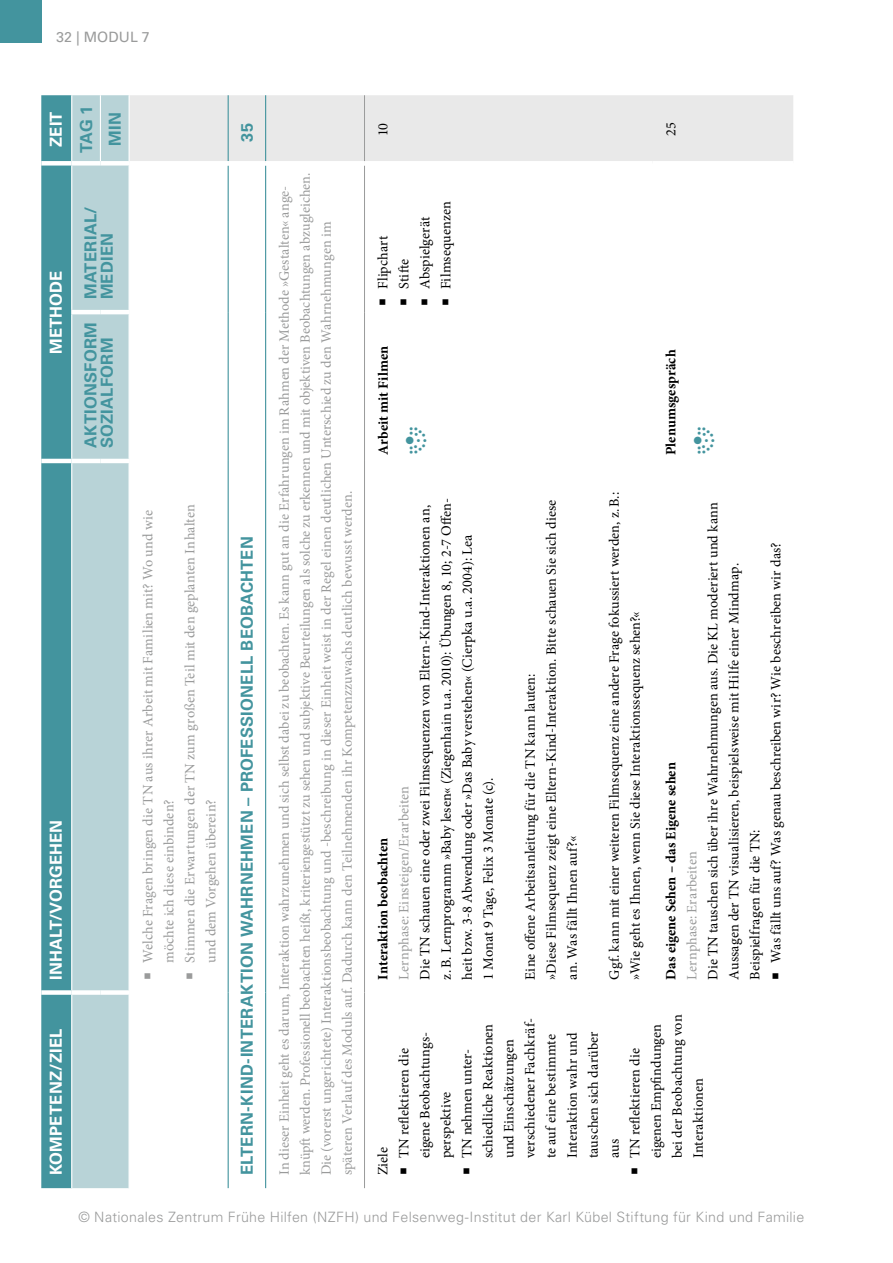
<style>
.page{position:relative;width:893px;height:1263px;background:#fff}
.page>*{position:absolute;margin:0;border:0;box-sizing:border-box;transform-origin:0 0}
.t1{font:700 16.5px/16.5px "Univers LT Std";letter-spacing:.015em;color:#43949e}
.t2{font:700 16.5px "Univers LT Std";letter-spacing:.01em;color:#fff}
.t3{font:14.25px/21px "Minion Pro";letter-spacing:.005em;color:#000}
.t4{font:14.25px/21px "Minion Pro";letter-spacing:.005em;color:#9a9b9b}
.t5{font:300 14.25px "Univers LT Std";letter-spacing:.02em;color:#9a9b9b}
.t6{font:700 14.25px "Minion Pro";letter-spacing:.005em;color:#000}
.t7{font:14.25px "Univers LT Std";letter-spacing:.01em;color:#9a9b9b}
.s1{font-size:19.5px}
</style>
<div class="page">
<div style="left:0;top:0;width:41px;height:43px;background:#43949e"></div>
<div style="left:41px;top:95px;width:30px;height:1093px;background:#43949e"></div>
<div style="left:72px;top:95px;width:57px;height:1093px;background:#b8d3d7"></div>
<div style="left:130px;top:95px;width:663px;height:66px;background:#e9e9e9"></div>
<div style="left:229px;top:95px;width:135px;height:66px;background:#e9e9e9"></div>
<hr style="left:228px;top:95px;width:1px;height:66px;background:#43949e">
<hr style="left:265px;top:95px;width:1px;height:66px;background:#43949e">
<hr style="left:228px;top:992px;width:1px;height:196px;background:#43949e">
<hr style="left:228px;top:461px;width:1px;height:531px;background:#43949e">
<hr style="left:228px;top:312px;width:1px;height:149px;background:#43949e">
<hr style="left:228px;top:166px;width:1px;height:146px;background:#43949e">
<hr style="left:265px;top:992px;width:1px;height:196px;background:#43949e">
<hr style="left:265px;top:461px;width:1px;height:531px;background:#43949e">
<hr style="left:265px;top:312px;width:1px;height:149px;background:#43949e">
<hr style="left:265px;top:166px;width:1px;height:146px;background:#43949e">
<hr style="left:364px;top:992px;width:1px;height:196px;background:#9a9b9b">
<hr style="left:364px;top:312px;width:1px;height:149px;background:#9a9b9b">
<hr style="left:364px;top:166px;width:1px;height:146px;background:#9a9b9b">
<hr style="left:364px;top:461px;width:1px;height:531px;background:#9a9b9b">
<div style="left:41px;top:161px;width:31px;height:5px;background:#fff"></div>
<div style="left:72px;top:161px;width:28px;height:5px;background:#fff"></div>
<div style="left:100px;top:161px;width:29px;height:5px;background:#fff"></div>
<div style="left:41px;top:990px;width:31px;height:5px;background:#fff"></div>
<hr style="left:41px;top:459px;width:31px;height:4px;background:#fff">
<div style="left:72px;top:990px;width:28px;height:5px;background:#fff"></div>
<div style="left:100px;top:990px;width:30px;height:5px;background:#fff"></div>
<hr style="left:72px;top:459px;width:28px;height:4px;background:#fff">
<hr style="left:100px;top:459px;width:30px;height:4px;background:#fff">
<hr style="left:100px;top:95px;width:1px;height:66px;background:#fff">
<hr style="left:71px;top:310px;width:29px;height:4px;background:#fff">
<hr style="left:100px;top:310px;width:30px;height:4px;background:#fff">
<hr style="left:364px;top:95px;width:1px;height:66px;background:#9a9b9b">
<p class="t7" style="left:56px;top:29px;width:95px">32 | MODUL 7</p>
<p class="t2" style="left:46px;top:147px;width:37px;rotate:-90deg">ZEIT</p>
<p class="t1" style="left:72px;top:153px;width:49px;line-height:28.7px;text-align:center;rotate:-90deg">TAG 1<br>MIN</p>
<p class="t2" style="left:46px;top:354px;width:85px;rotate:-90deg">METHODE</p>
<p class="t1" style="left:83px;top:299px;width:94px;rotate:-90deg">MATERIAL/<br>MEDIEN</p>
<p class="t1" style="left:83px;top:448px;width:128px;rotate:-90deg">AKTIONSFORM<br>SOZIALFORM</p>
<p class="t1" style="left:239px;top:142px;width:20px;rotate:-90deg">35</p>
<p class="t2" style="left:46px;top:980px;width:161px;rotate:-90deg">INHALT/VORGEHEN</p>
<p class="t2" style="left:46px;top:1175px;width:148px;rotate:-90deg">KOMPETENZ/ZIEL</p>
<p class="t4" style="left:137px;top:963px;width:454px;text-indent:-17px;rotate:-90deg"><span class="s1">■</span> Welche Fragen bringen die TN aus ihrer Arbeit mit Familien mit? Wo und wie möchte ich diese einbinden?</p>
<p class="t4" style="left:179px;top:963px;width:460px;text-indent:-17px;rotate:-90deg"><span class="s1">■</span> Stimmen die Erwartungen der TN zum großen Teil mit den geplanten Inhalten und dem Vorgehen überein?</p>
<p class="t1" style="left:239px;top:1175px;width:640px;rotate:-90deg">ELTERN-KIND-INTERAKTION WAHRNEHMEN – PROFESSIONELL BEOBACHTEN</p>
<p class="t4" style="left:274px;top:1175px;width:1004px;rotate:-90deg">In dieser Einheit geht es darum, Interaktion wahrzunehmen und sich selbst dabei zu beobachten. Es kann gut an die Erfahrungen im Rahmen der Methode »Gestalten« ange&shy;knüpft werden. Professionell beobachten heißt, kriteriengestützt zu sehen und subjektive Beurteilungen als solche zu erkennen und mit objektiven Beobachtungen abzugleichen.<br>Die (vorerst ungerichtete) Interaktionsbeobachtung und -beschreibung in dieser Einheit weist in der Regel einen deutlichen Unterschied zu den Wahrnehmungen im späteren Verlauf des Moduls auf. Dadurch kann den Teilnehmenden ihr Kompetenzzuwachs deutlich bewusst werden.</p>
<p class="t3" style="left:373px;top:136px;width:15px;rotate:-90deg">10</p>
<p class="t3" style="left:660px;top:136px;width:15px;rotate:-90deg">25</p>
<p class="t3" style="left:373px;top:306px;width:72px;rotate:-90deg"><span class="s1">■</span> Flipchart</p>
<p class="t3" style="left:394px;top:306px;width:49px;rotate:-90deg"><span class="s1">■</span> Stifte</p>
<p class="t3" style="left:436px;top:306px;width:107px;rotate:-90deg"><span class="s1">■</span> Filmsequenzen</p>
<p class="t3" style="left:415px;top:306px;width:91px;rotate:-90deg"><span class="s1">■</span> Abspielgerät</p>
<p class="t6" style="left:373px;top:455px;width:111px;rotate:-90deg">Arbeit mit Filmen</p>
<p class="t6" style="left:373px;top:980px;width:144px;rotate:-90deg">Interaktion beobachten</p>
<p class="t3" style="left:415px;top:980px;width:483px;rotate:-90deg">Die TN schauen eine oder zwei Filmsequenzen von Eltern-Kind-Interaktionen an, z.B. Lernprogramm »Baby lesen« (Ziegenhain u.a. 2010): Übungen 8, 10; 2-7 Offen&shy;heit bzw. 3-8 Abwendung oder »Das Baby verstehen« (Cierpka u.a. 2004): Lea<br>1 Monat 9 Tage, Felix 3 Monate (c).</p>
<p class="t3" style="left:520px;top:980px;width:482px;rotate:-90deg">Eine offene Arbeitsanleitung für die TN kann lauten:<br>»Diese Filmsequenz zeigt eine Eltern-Kind-Interaktion. Bitte schauen Sie sich diese an. Was fällt Ihnen auf?«</p>
<p class="t3" style="left:604px;top:980px;width:489px;rotate:-90deg">Ggf. kann mit einer weiteren Filmsequenz eine andere Frage fokussiert werden, z.B.: »Wie geht es Ihnen, wenn Sie diese Interaktionssequenz sehen?«</p>
<p class="t4" style="left:394px;top:980px;width:195px;rotate:-90deg">Lernphase: Einsteigen/Erarbeiten</p>
<p class="t6" style="left:661px;top:455px;width:107px;rotate:-90deg">Plenumsgespräch</p>
<p class="t3" style="left:702px;top:980px;width:479px;rotate:-90deg">Die TN tauschen sich über ihre Wahrnehmungen aus. Die KL moderiert und kann<br>Aussagen der TN visualisieren, beispielsweise mit Hilfe einer Mindmap.<br>Beispielfragen für die TN:</p>
<p class="t3" style="left:765px;top:980px;width:439px;rotate:-90deg"><span class="s1">■</span> Was fällt uns auf? Was genau beschreiben wir? Wie beschreiben wir das?</p>
<p class="t6" style="left:661px;top:980px;width:219px;rotate:-90deg">Das eigene Sehen – das Eigene sehen</p>
<p class="t4" style="left:681px;top:980px;width:130px;rotate:-90deg">Lernphase: Erarbeiten</p>
<p class="t3" style="left:373px;top:1175px;width:30px;rotate:-90deg">Ziele</p>
<p class="t3" style="left:457px;top:1158px;width:141px;text-indent:-17px;rotate:-90deg"><span class="s1">■</span> TN nehmen unter&shy;schiedliche Reaktionen und Einschätzungen verschiedener Fachkräf&shy;te auf eine bestimmte<br>Interaktion wahr und tauschen sich darüber aus</p>
<p class="t3" style="left:625px;top:1158px;width:145px;text-indent:-17px;rotate:-90deg"><span class="s1">■</span> TN reflektieren die eigenen Empfindungen bei der Beobachtung von<br>Interaktionen</p>
<p class="t3" style="left:394px;top:1158px;width:128px;text-indent:-17px;rotate:-90deg"><span class="s1">■</span> TN reflektieren die eigene Beobachtungs&shy;perspektive</p>
<p class="t5" style="left:78px;top:1208px;width:727px">© Nationales Zentrum Frühe Hilfen (NZFH) und Felsenweg-Institut der Karl Kübel Stiftung für Kind und Familie</p>
</div>
